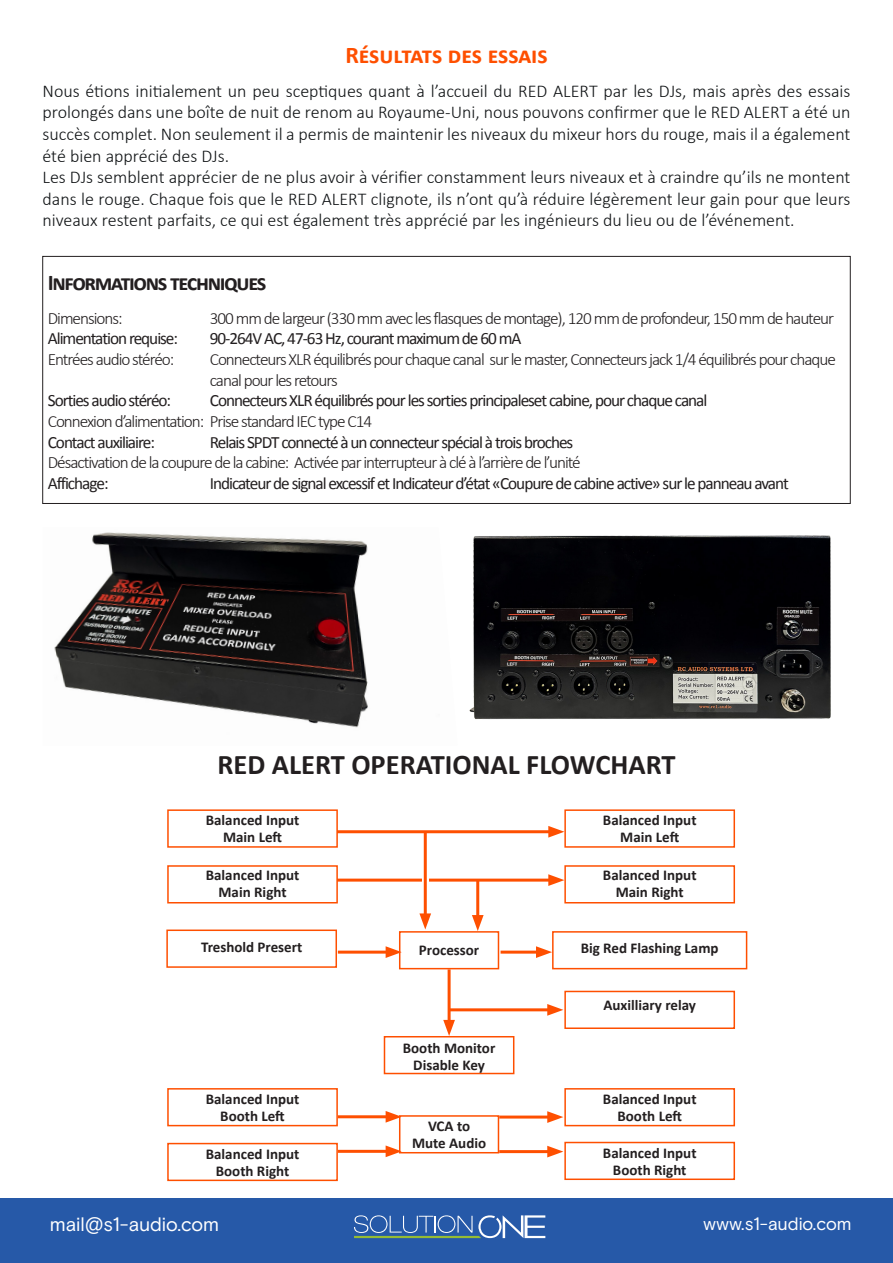
<style>
.page{position:relative;width:893px;height:1263px;background:#fff}
.page>*{position:absolute;margin:0;border:0;box-sizing:border-box;transform-origin:0 0}
.petit_titre{font:700 28.5px "Calibri";color:#231f20}
.petit_titre-2{font:700 24px "Calibri";letter-spacing:-.005em;color:#fe4f00}
.petit_titre-3{font:700 22.5px "Calibri";letter-spacing:-.06em;color:#231f20}
.t1{font:19.5px "Basis Grotesque Arabic Pro";color:#fff}
.t2{font:300 18px/21.6px "Calibri";color:#101315;text-align:justify}
.t3{font:18px "Basis Grotesque Arabic Pro";color:#fff}
.t4{font:300 17.25px/20.7px "Calibri";letter-spacing:-.06em;color:#231f20}
.t5{font:17.25px "Calibri";letter-spacing:-.06em;color:#231f20}
.petit_titre-4{font:700 15px "Calibri";color:#231f20}
</style>
<div class="page">
<div style="left:0;top:1198px;width:893px;height:65px;background:#2659a8"></div>
<svg style="left:354px;top:1215px;width:191px;height:23px"></svg>
<div style="left:43px;top:256px;width:807px;height:248px;border:1px solid #231f20"></div>
<img style="left:54px;top:532px;width:314px;height:196px">
<img style="left:469px;top:535px;width:362px;height:185px">
<div style="left:167px;top:809px;width:171px;height:39px;border:2px solid #fe4f00"></div>
<div style="left:167px;top:865px;width:171px;height:38px;border:2px solid #fe4f00"></div>
<hr style="left:337px;top:830px;width:217px;height:3px;background:#fe4f00">
<svg style="left:548px;top:826px;width:16px;height:11px"></svg>
<hr style="left:337px;top:879px;width:217px;height:3px;background:#fe4f00">
<svg style="left:548px;top:874px;width:16px;height:12px"></svg>
<div style="left:564px;top:809px;width:171px;height:39px;border:2px solid #fe4f00"></div>
<div style="left:564px;top:865px;width:171px;height:38px;border:2px solid #fe4f00"></div>
<div style="left:399px;top:931px;width:100px;height:38px;border:2px solid #fe4f00"></div>
<div style="left:166px;top:929px;width:171px;height:39px;border:2px solid #fe4f00"></div>
<div style="left:552px;top:931px;width:195px;height:38px;border:2px solid #fe4f00"></div>
<div style="left:384px;top:1036px;width:130px;height:38px;border:2px solid #fe4f00"></div>
<div style="left:564px;top:991px;width:171px;height:38px;border:2px solid #fe4f00"></div>
<div style="left:167px;top:1088px;width:171px;height:38px;border:2px solid #fe4f00"></div>
<div style="left:167px;top:1143px;width:171px;height:38px;border:2px solid #fe4f00"></div>
<hr style="left:338px;top:1115px;width:53px;height:3px;background:#fe4f00">
<svg style="left:386px;top:1111px;width:13px;height:12px"></svg>
<hr style="left:338px;top:1150px;width:53px;height:3px;background:#fe4f00">
<svg style="left:386px;top:1145px;width:16px;height:12px"></svg>
<div style="left:564px;top:1088px;width:171px;height:38px;border:2px solid #fe4f00"></div>
<div style="left:564px;top:1142px;width:171px;height:38px;border:2px solid #fe4f00"></div>
<div style="left:399px;top:1115px;width:100px;height:38px;border:2px solid #fe4f00"></div>
<hr style="left:499px;top:1115px;width:54px;height:3px;background:#fe4f00">
<svg style="left:547px;top:1111px;width:16px;height:12px"></svg>
<hr style="left:499px;top:1150px;width:54px;height:3px;background:#fe4f00">
<svg style="left:547px;top:1146px;width:16px;height:11px"></svg>
<hr style="left:501px;top:951px;width:41px;height:3px;background:#fe4f00">
<svg style="left:536px;top:946px;width:16px;height:12px"></svg>
<hr style="left:449px;top:1008px;width:104px;height:3px;background:#fe4f00">
<svg style="left:547px;top:1004px;width:16px;height:12px"></svg>
<hr style="left:448px;top:969px;width:3px;height:56px;background:#fe4f00">
<svg style="left:443px;top:1020px;width:12px;height:16px"></svg>
<hr style="left:338px;top:951px;width:53px;height:3px;background:#fe4f00">
<svg style="left:386px;top:946px;width:16px;height:12px"></svg>
<svg style="left:422px;top:867px;width:7px;height:23px"></svg>
<hr style="left:476px;top:880px;width:3px;height:41px;background:#fe4f00">
<svg style="left:472px;top:915px;width:12px;height:16px"></svg>
<hr style="left:424px;top:832px;width:3px;height:87px;background:#fe4f00">
<svg style="left:419px;top:913px;width:12px;height:16px"></svg>
<p class="petit_titre-2" style="left:345px;top:39px;width:204px">Résultats des essais</p>
<p class="t2" style="left:43px;top:79px;width:809px">Nous étions initialement un peu sceptiques quant à l’accueil du RED ALERT par les DJs, mais après des essais prolongés dans une boîte de nuit de renom au Royaume-Uni, nous pouvons confirmer que le RED ALERT a été un succès complet. Non seulement il a permis de maintenir les niveaux du mixeur hors du rouge, mais il a également été bien apprécié des DJs.</p>
<p class="t2" style="left:43px;top:166px;width:809px">Les DJs semblent apprécier de ne plus avoir à vérifier constamment leurs niveaux et à craindre qu’ils ne montent dans le rouge. Chaque fois que le RED ALERT clignote, ils n’ont qu’à réduire légèrement leur gain pour que leurs niveaux restent parfaits, ce qui est également très apprécié par les ingénieurs du lieu ou de l’événement.</p>
<p class="petit_titre-3" style="left:48px;top:268px;width:220px">Informations techniques</p>
<p class="t4" style="left:48px;top:307px;width:76px">Dimensions:</p>
<p class="t4" style="left:210px;top:307px;width:626px">300 mm de largeur (330 mm avec les flasques de montage), 120 mm de profondeur, 150 mm de hauteur</p>
<p class="t5" style="left:48px;top:328px;width:132px">Alimentation requise:</p>
<p class="t5" style="left:210px;top:328px;width:313px">90-264V AC, 47-63 Hz, courant maximum de 60 mA</p>
<p class="t4" style="left:48px;top:348px;width:128px">Entrées audio stéréo:</p>
<p class="t4" style="left:210px;top:348px;width:628px">Connecteurs XLR équilibrés pour chaque canal sur le master, Connecteurs jack 1/4 équilibrés pour chaque canal pour les retours</p>
<p class="t5" style="left:48px;top:390px;width:125px">Sorties audio stéréo:</p>
<p class="t5" style="left:210px;top:390px;width:499px">Connecteurs XLR équilibrés pour les sorties principaleset cabine, pour chaque canal</p>
<p class="t4" style="left:48px;top:410px;width:326px">Connexion d’alimentation: Prise standard IEC type C14</p>
<p class="t5" style="left:48px;top:431px;width:109px">Contact auxiliaire:</p>
<p class="t5" style="left:210px;top:431px;width:365px">Relais SPDT connecté à un connecteur spécial à trois broches</p>
<p class="t4" style="left:48px;top:452px;width:534px">Désactivation de la coupure de la cabine: Activée par interrupteur à clé à l’arrière de l’unité</p>
<p class="t5" style="left:48px;top:472px;width:62px">Affichage:</p>
<p class="t5" style="left:210px;top:472px;width:580px">Indicateur de signal excessif et Indicateur d’état «Coupure de cabine active» sur le panneau avant</p>
<p class="petit_titre" style="left:217px;top:747px;width:460px">RED ALERT OPERATIONAL FLOWCHART</p>
<p class="petit_titre-4" style="left:206px;top:811px;width:95px">Balanced Input</p>
<p class="petit_titre-4" style="left:223px;top:828px;width:60px">Main Left</p>
<p class="petit_titre-4" style="left:206px;top:865px;width:95px">Balanced Input</p>
<p class="petit_titre-4" style="left:219px;top:882px;width:69px">Main Right</p>
<p class="petit_titre-4" style="left:603px;top:811px;width:95px">Balanced Input</p>
<p class="petit_titre-4" style="left:620px;top:828px;width:60px">Main Left</p>
<p class="petit_titre-4" style="left:603px;top:865px;width:95px">Balanced Input</p>
<p class="petit_titre-4" style="left:616px;top:882px;width:69px">Main Right</p>
<p class="petit_titre-4" style="left:201px;top:937px;width:103px">Treshold Presert</p>
<p class="petit_titre-4" style="left:419px;top:941px;width:62px">Processor</p>
<p class="petit_titre-4" style="left:581px;top:939px;width:139px">Big Red Flashing Lamp</p>
<p class="petit_titre-4" style="left:206px;top:1089px;width:95px">Balanced Input</p>
<p class="petit_titre-4" style="left:220px;top:1106px;width:66px">Booth Left</p>
<p class="petit_titre-4" style="left:206px;top:1144px;width:95px">Balanced Input</p>
<p class="petit_titre-4" style="left:216px;top:1161px;width:75px">Booth Right</p>
<p class="petit_titre-4" style="left:403px;top:1038px;width:94px">Booth Monitor</p>
<p class="petit_titre-4" style="left:413px;top:1055px;width:73px">Disable Key</p>
<p class="petit_titre-4" style="left:428px;top:1116px;width:44px">VCA to</p>
<p class="petit_titre-4" style="left:412px;top:1133px;width:76px">Mute Audio</p>
<p class="petit_titre-4" style="left:603px;top:996px;width:94px">Auxilliary relay</p>
<p class="petit_titre-4" style="left:603px;top:1089px;width:95px">Balanced Input</p>
<p class="petit_titre-4" style="left:617px;top:1106px;width:66px">Booth Left</p>
<p class="petit_titre-4" style="left:603px;top:1143px;width:95px">Balanced Input</p>
<p class="petit_titre-4" style="left:613px;top:1160px;width:75px">Booth Right</p>
<p class="t1" style="left:50px;top:1213px;width:171px">mail@s1-audio.com</p>
<p class="t3" style="left:704px;top:1213px;width:149px">www.s1-audio.com</p>
</div>
